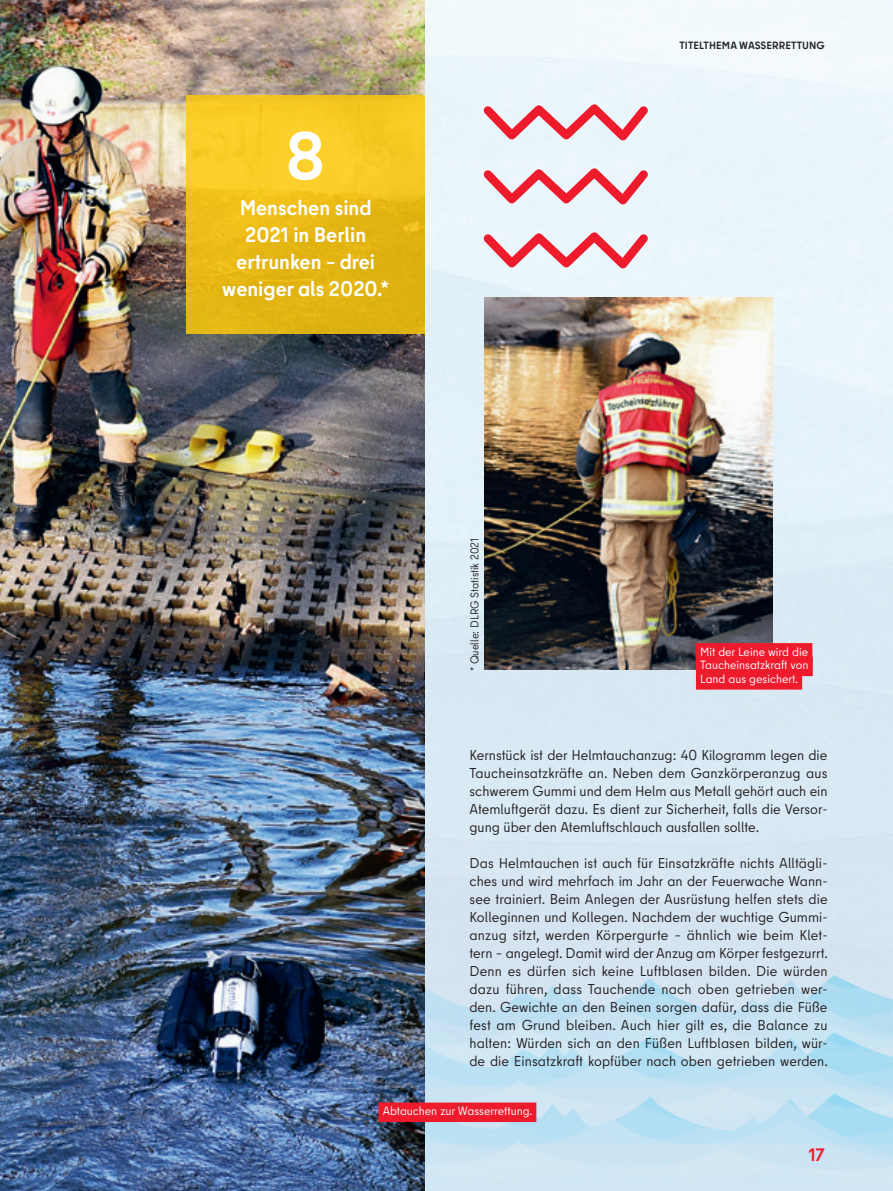
<style>
.page{position:relative;width:893px;height:1191px;background:#fff}
.page>*{position:absolute;margin:0;border:0;box-sizing:border-box;transform-origin:0 0}
.Markante_Zahl{font:700 66.15px "Berlin Type";color:#fff}
.Zahl_text{font:700 21px/27px "Berlin Type";color:#fff;text-align:center}
.t1{font:700 18px "Berlin Type";color:#ee1b2d}
.Fließtext{font:14.25px/18px "Berlin Type";color:#231f20;text-align:justify}
.BU_hinterlegt{font:12px "Berlin Type";color:#fff}
.t2{font:11.25px "Berlin Type";color:#231f20;scale:.96 1}
.t3{font:700 10.5px "Berlin Type";letter-spacing:.01em;color:#231f20}
</style>
<div class="page">
<img style="left:424px;top:0;width:469px;height:969px">
<img style="left:424px;top:969px;width:469px;height:58px">
<img style="left:424px;top:1027px;width:469px;height:61px">
<img style="left:424px;top:1088px;width:469px;height:103px">
<img style="left:0;top:0;width:424px;height:1191px">
<img style="left:485px;top:297px;width:287px;height:372px">
<div style="left:378px;top:1102px;width:158px;height:20px;background:#ee1b2d"></div>
<svg style="left:476px;top:97px;width:179px;height:52px;background:#eac8d0"></svg>
<svg style="left:476px;top:161px;width:179px;height:52px;background:#ebc8d0"></svg>
<svg style="left:476px;top:225px;width:179px;height:52px;background:#ebc9d1"></svg>
<div style="left:187px;top:95px;width:238px;height:238px;background:linear-gradient(to bottom,#ffd028,#dcaf0e)"></div>
<div style="left:696px;top:643px;width:116px;height:19px;background:#ee1b2d"></div>
<div style="left:696px;top:656px;width:117px;height:20px;background:#ee1b2d"></div>
<div style="left:696px;top:670px;width:106px;height:19px;background:#ee1b2d"></div>
<p class="Markante_Zahl" style="left:285px;top:113px;width:41px">8</p>
<p class="Zahl_text" style="left:222px;top:194px;width:169px">Menschen sind<br>2021 in Berlin ertrunken – drei weniger als 2020.*</p>
<p class="t3" style="left:679px;top:39px;width:147px">TITELTHEMA WASSERRETTUNG</p>
<p class="t2" style="left:467px;top:671px;width:140px;rotate:-90deg">* Quelle: DLRG Statistik 2021</p>
<p class="BU_hinterlegt" style="left:700px;top:644px;width:109px">Mit der Leine wird die</p>
<p class="BU_hinterlegt" style="left:700px;top:657px;width:110px">Taucheinsatzkraft von</p>
<p class="BU_hinterlegt" style="left:700px;top:671px;width:100px">Land aus gesichert.</p>
<p class="Fließtext" style="left:469px;top:745px;width:360px">Kernstück ist der Helmtauchanzug: 40 Kilogramm legen die Taucheinsatzkräfte an. Neben dem Ganzkörperanzug aus schwerem Gummi und dem Helm aus Metall gehört auch ein Atemluftgerät dazu. Es dient zur Sicherheit, falls die Versor&shy;gung über den Atemluftschlauch ausfallen sollte.</p>
<p class="Fließtext" style="left:469px;top:853px;width:360px">Das Helmtauchen ist auch für Einsatzkräfte nichts Alltägli&shy;ches und wird mehrfach im Jahr an der Feuerwache Wann&shy;see trainiert. Beim Anlegen der Ausrüstung helfen stets die Kolleginnen und Kollegen. Nachdem der wuchtige Gummi&shy;anzug sitzt, werden Körpergurte – ähnlich wie beim Klet&shy;tern – angelegt. Damit wird der Anzug am Körper festgezurrt.<br>Denn es dürfen sich keine Luftblasen bilden. Die würden dazu führen, dass Tauchende nach oben getrieben wer&shy;den. Gewichte an den Beinen sorgen dafür, dass die Füße fest am Grund bleiben. Auch hier gilt es, die Balance zu halten: Würden sich an den Füßen Luftblasen bilden, wür&shy;de die Einsatzkraft kopfüber nach oben getrieben werden.</p>
<p class="BU_hinterlegt" style="left:383px;top:1103px;width:151px">Abtauchen zur Wasserrettung.</p>
<p class="t1" style="left:809px;top:1143px;width:18px">17</p>
</div>
